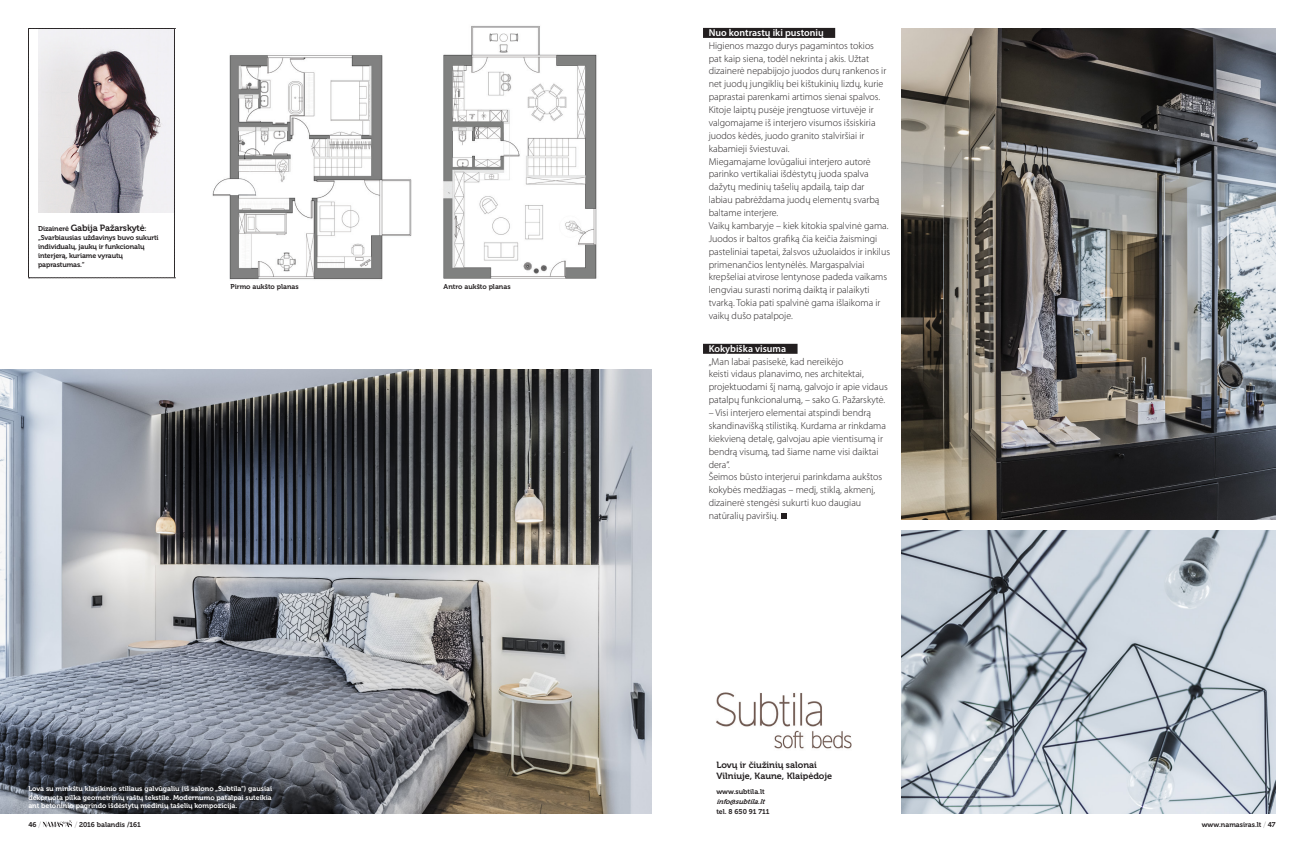
<style>
.page{position:relative;width:1304px;height:842px;background:#fff}
.page>*{position:absolute;margin:0;border:0;box-sizing:border-box;transform-origin:0 0}
.t1{font:300 10px/12.9px "Myriad Pro";color:#231f20}
._04_-_skyrelis__su_j{font:600 10px "Myriad Pro";color:#fff}
.t2{font:9px/10.8px "Museo 700";color:#231f20}
._07_-_nuotraukos_par{font:7px/9px "Museo 700";letter-spacing:-.015em;color:#231f20}
._07_-_nuotraukos_par-2{font:7px/8.4px "Museo 700";color:#fff;text-align:justify}
.t3{font:italic 7px "Museo 700";color:#231f20}
.s1{font-size:7px}
.s2{font-family:"Magnel"}
</style>
<div class="page">
<svg style="left:42px;top:820px;width:30px;height:7px"></svg>
<img style="left:901px;top:530px;width:375px;height:284px">
<svg style="left:28px;top:28px;width:147px;height:251px"></svg>
<img style="left:212px;top:55px;width:200px;height:225px">
<img style="left:443px;top:26px;width:154px;height:253px">
<img style="left:0;top:369px;width:652px;height:445px">
<img style="left:901px;top:28px;width:375px;height:491px">
<div style="left:703px;top:28px;width:132px;height:10px;background:#231f20"></div>
<div style="left:703px;top:344px;width:95px;height:10px;background:#231f20"></div>
<svg style="left:781px;top:513px;width:5px;height:6px"></svg>
<img style="left:716px;top:692px;width:136px;height:57px">
<p class="t2" style="left:38px;top:222px;width:110px"><span class="s1">Dizainerė</span> Gabija Pažarskytė<span class="s1">:</span></p>
<p class="_07_-_nuotraukos_par" style="left:38px;top:233px;width:122px">„Svarbiausias uždavinys buvo sukurti individualų, jaukų ir funkcionalų interjerą, kuriame vyrautų paprastumas.“</p>
<p class="_07_-_nuotraukos_par" style="left:230px;top:282px;width:70px">Pirmo aukšto planas</p>
<p class="_07_-_nuotraukos_par" style="left:444px;top:282px;width:69px">Antro aukšto planas</p>
<p class="_07_-_nuotraukos_par-2" style="left:28px;top:785px;width:245px">Lova su minkštu klasikinio stiliaus galvūgaliu (iš salono „Subtila“) gausiai dekoruota pilka geometrinių raštų tekstile. Modernumo patalpai suteikia ant betoninio pagrindo išdėstytų medinių tašelių kompozicija.</p>
<p class="_04_-_skyrelis__su_j" style="left:709px;top:26px;width:117px">Nuo kontrastų iki pustonių</p>
<p class="t1" style="left:709px;top:39px;width:179px">Higienos mazgo durys pagamintos tokios pat kaip siena, todėl nekrinta į akis. Užtat dizainerė nepabijojo juodos durų rankenos ir net juodų jungiklių bei kištukinių lizdų, kurie paprastai parenkami artimos sienai spalvos.<br>Kitoje laiptų pusėje įrengtuose virtuvėje ir valgomajame iš interjero visumos išsiskiria juodos kėdės, juodo granito stalviršiai ir kabamieji šviestuvai.</p>
<p class="t1" style="left:709px;top:155px;width:172px">Miegamajame lovūgaliui interjero autorė parinko vertikaliai išdėstytų juoda spalva dažytų medinių tašelių apdailą, taip dar labiau pabrėždama juodų elementų svarbą baltame interjere.</p>
<p class="t1" style="left:709px;top:219px;width:183px">Vaikų kambaryje – kiek kitokia spalvinė gama.<br>Juodos ir baltos grafiką čia keičia žaismingi pasteliniai tapetai, žalsvos užuolaidos ir inkilus primenančios lentynėlės. Margaspalviai krepšeliai atvirose lentynose padeda vaikams lengviau surasti norimą daiktą ir palaikyti tvarką. Tokia pati spalvinė gama išlaikoma ir vaikų dušo patalpoje.</p>
<p class="_04_-_skyrelis__su_j" style="left:709px;top:342px;width:79px">Kokybiška visuma</p>
<p class="t1" style="left:709px;top:355px;width:181px">„Man labai pasisekė, kad nereikėjo<br>keisti vidaus planavimo, nes architektai, projektuodami šį namą, galvojo ir apie vidaus patalpų funkcionalumą, – sako G. Pažarskytė.</p>
<p class="t1" style="left:709px;top:406px;width:179px">– Visi interjero elementai atspindi bendrą skandinavišką stilistiką. Kurdama ar rinkdama kiekvieną detalę, galvojau apie vientisumą ir bendrą visumą, tad šiame name visi daiktai dera“.</p>
<p class="t1" style="left:709px;top:471px;width:175px">Šeimos būsto interjerui parinkdama aukštos kokybės medžiagas – medį, stiklą, akmenį, dizainerė stengėsi sukurti kuo daugiau natūralių paviršių.</p>
<p class="t2" style="left:716px;top:759px;width:117px">Lovų ir čiužinių salonai<br>Vilniuje, Kaune, Klaipėdoje</p>
<p class="_07_-_nuotraukos_par" style="left:716px;top:787px;width:50px">www.subtila.lt</p>
<p class="t3" style="left:716px;top:797px;width:52px">info@subtila.lt</p>
<p class="_07_-_nuotraukos_par" style="left:716px;top:807px;width:55px">tel. 8 650 91 711</p>
<p class="_07_-_nuotraukos_par" style="left:28px;top:820px;width:14px">46 <span class="s2">/</span></p>
<p class="_07_-_nuotraukos_par" style="left:75px;top:820px;width:68px"><span class="s2">/</span> 2016 balandis /161</p>
<p class="_07_-_nuotraukos_par" style="left:1202px;top:820px;width:75px">www.namasiras.lt <span class="s2">/</span> 47</p>
</div>
